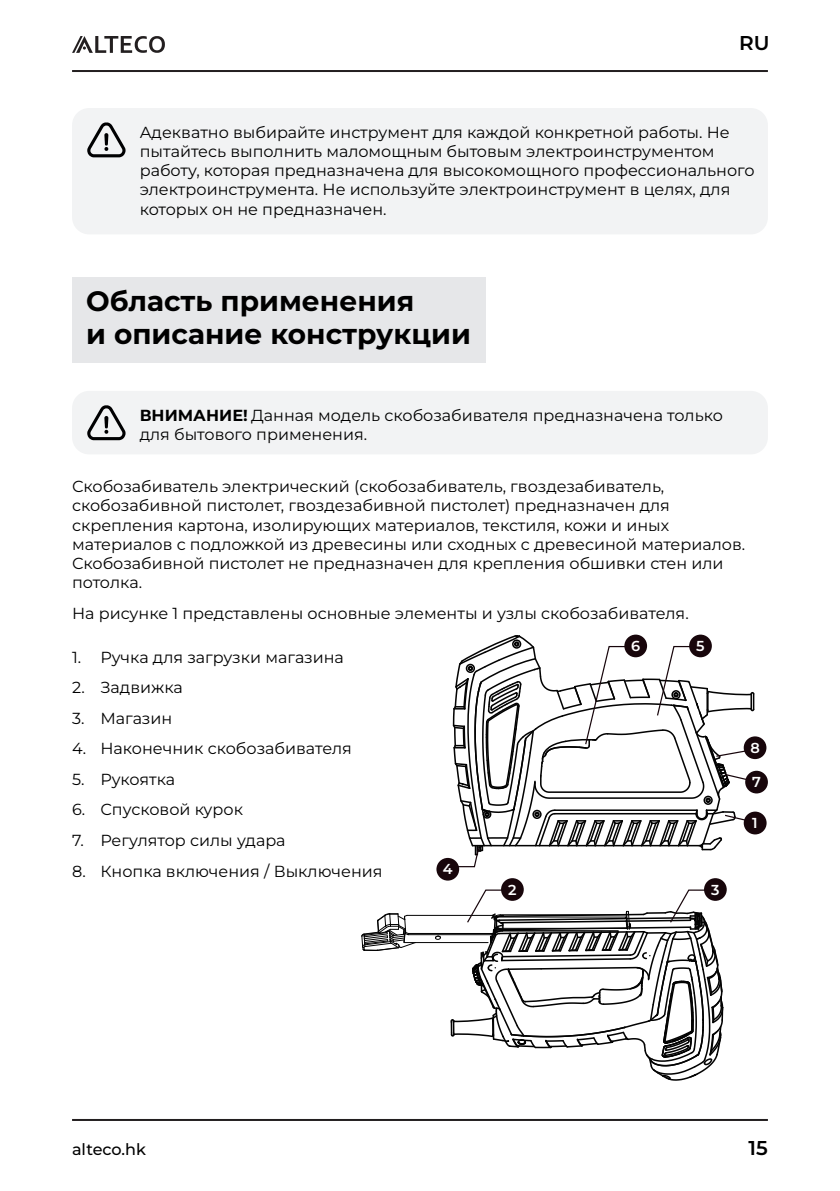
<style>
.page{position:relative;width:840px;height:1191px;background:#fff}
.page>*{position:absolute;margin:0;border:0;box-sizing:border-box;transform-origin:0 0}
.t1{font:700 28px/33.6px "Montserrat";color:#000}
.t2{font:600 20px "Montserrat";color:#000}
.t3{font:16px/19.2px "Montserrat";color:#000}
.t4{font:500 16px "Montserrat";color:#000}
.t5{font:600 14.4px "Montserrat";color:#fff}
.s1{font-weight:700}
</style>
<div class="page">
<hr style="left:72px;top:70px;width:695px;height:2px;background:#231f20">
<hr style="left:72px;top:1119px;width:695px;height:2px;background:#231f20">
<svg style="left:72px;top:36px;width:93px;height:17px"></svg>
<div style="left:72px;top:108px;width:695px;height:126px;background:#f2f3f4;border-radius:17px"></div>
<svg style="left:87px;top:122px;width:38px;height:35px"></svg>
<div style="left:72px;top:277px;width:413px;height:85px;background:#e6e7e9"></div>
<hr style="left:404px;top:942px;width:84px;height:1px;background:#030303">
<svg style="left:434px;top:935px;width:7px;height:5px"></svg>
<hr style="left:408px;top:933px;width:86px;height:1px;background:#030303">
<hr style="left:407px;top:915px;width:86px;height:1px;background:#030303">
<hr style="left:408px;top:934px;width:83px;height:1px;background:#030303">
<svg style="left:361px;top:913px;width:55px;height:38px"></svg>
<svg style="left:449px;top:889px;width:275px;height:192px"></svg>
<svg style="left:447px;top:635px;width:316px;height:233px"></svg>
<div style="left:501px;top:878px;width:22px;height:23px;background:#18060b;border-radius:50%"></div>
<div style="left:703px;top:878px;width:23px;height:23px;background:#18060b;border-radius:50%"></div>
<div style="left:688px;top:634px;width:23px;height:23px;background:#18060b;border-radius:50%"></div>
<div style="left:624px;top:634px;width:22px;height:23px;background:#18060b;border-radius:50%"></div>
<div style="left:743px;top:736px;width:23px;height:23px;background:#18060b;border-radius:50%"></div>
<div style="left:744px;top:770px;width:23px;height:23px;background:#18060b;border-radius:50%"></div>
<div style="left:436px;top:858px;width:23px;height:22px;background:#18060b;border-radius:50%"></div>
<div style="left:743px;top:811px;width:23px;height:23px;background:#18060b;border-radius:50%"></div>
<div style="left:72px;top:391px;width:695px;height:63px;background:#f2f3f4;border-radius:17px"></div>
<svg style="left:87px;top:405px;width:38px;height:35px"></svg>
<p class="t2" style="left:738px;top:30px;width:32px">RU</p>
<p class="t3" style="left:140px;top:122px;width:616px">Адекватно выбирайте инструмент для каждой конкретной работы. Не пытайтесь выполнить маломощным бытовым электроинструментом работу, которая предназначена для высокомощного профессионального электроинструмента. Не используйте электроинструмент в целях, для которых он не предназначен.</p>
<h1 class="t1" style="left:86px;top:283px;width:386px">Область применения<br>и описание конструкции</h1>
<p class="t3" style="left:140px;top:405px;width:584px"><span class="s1">ВНИМАНИЕ!</span> Данная модель скобозабивателя предназначена только для бытового применения.</p>
<p class="t3" style="left:72px;top:476px;width:674px">Скобозабиватель электрический (скобозабиватель, гвоздезабиватель, скобозабивной пистолет, гвоздезабивной пистолет) предназначен для скрепления картона, изолирующих материалов, текстиля, кожи и иных материалов с подложкой из древесины или сходных с древесиной материалов.<br>Скобозабивной пистолет не предназначен для крепления обшивки стен или потолка.</p>
<p class="t3" style="left:72px;top:603px;width:617px">На рисунке 1 представлены основные элементы и узлы cкобозабивателя.</p>
<p class="t3" style="left:72px;top:647px;width:273px">1. Ручка для загрузки магазина</p>
<p class="t3" style="left:72px;top:677px;width:112px">2. Задвижка</p>
<p class="t3" style="left:72px;top:708px;width:102px">3. Магазин</p>
<p class="t3" style="left:72px;top:738px;width:281px">4. Наконечник скобозабивателя</p>
<p class="t3" style="left:72px;top:769px;width:105px">5. Рукоятка</p>
<p class="t3" style="left:72px;top:799px;width:172px">6. Спусковой курок</p>
<p class="t3" style="left:72px;top:830px;width:215px">7. Регулятор силы удара</p>
<p class="t3" style="left:72px;top:861px;width:312px">8. Кнопка включения / Выключения</p>
<p class="t5" style="left:630px;top:636px;width:11px">6</p>
<p class="t5" style="left:696px;top:636px;width:10px">5</p>
<p class="t5" style="left:750px;top:738px;width:11px">8</p>
<p class="t5" style="left:751px;top:772px;width:10px">7</p>
<p class="t5" style="left:751px;top:813px;width:7px">1</p>
<p class="t5" style="left:442px;top:859px;width:11px">4</p>
<p class="t5" style="left:508px;top:880px;width:10px">2</p>
<p class="t5" style="left:710px;top:880px;width:10px">3</p>
<p class="t4" style="left:72px;top:1138px;width:75px">alteco.hk</p>
<p class="t2" style="left:748px;top:1134px;width:21px">15</p>
</div>
